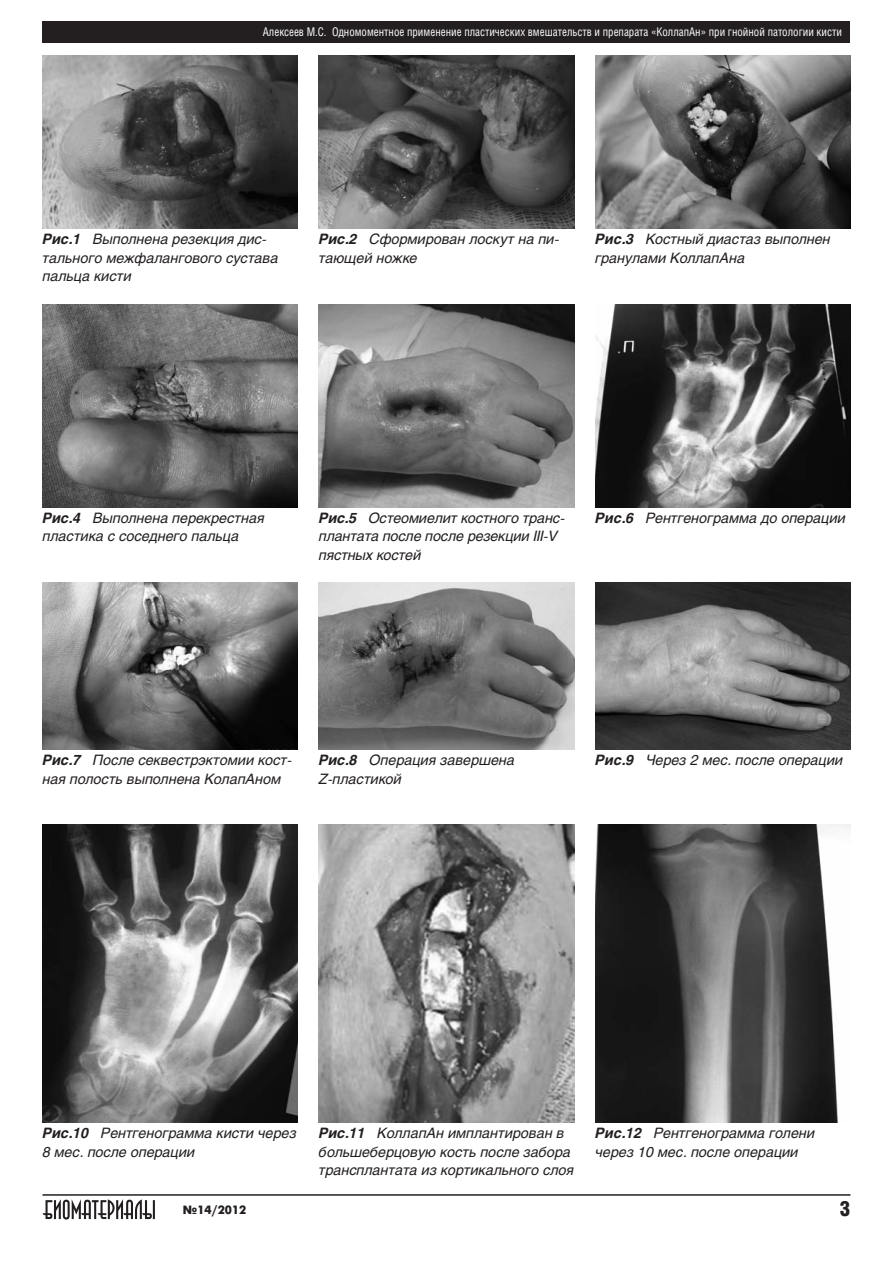
<style>
.page{position:relative;width:893px;height:1263px;background:#fff}
.page>*{position:absolute;margin:0;border:0;box-sizing:border-box;transform-origin:0 0}
.t1{font:900 21px "Helios Cond";color:#231f20}
.t2{font:italic 14.25px/18.6px "Helios";color:#231f20}
.t3{font:12px "Helios Cond";color:#fff;scale:.94 1}
.t4{font:12px "Futuris XC";color:#231f20}
.s1{font-weight:700}
</style>
<div class="page">
<div style="left:43px;top:21px;width:807px;height:22px;background:#231f20"></div>
<hr style="left:43px;top:1194px;width:807px;height:2px;background:#231f20">
<svg style="left:43px;top:1199px;width:112px;height:20px"></svg>
<img style="left:43px;top:55px;width:255px;height:174px">
<img style="left:319px;top:55px;width:255px;height:174px">
<img style="left:595px;top:55px;width:255px;height:174px">
<img style="left:43px;top:304px;width:255px;height:203px">
<img style="left:319px;top:304px;width:255px;height:203px">
<img style="left:595px;top:304px;width:255px;height:203px">
<img style="left:43px;top:583px;width:255px;height:167px">
<img style="left:319px;top:583px;width:255px;height:167px">
<img style="left:595px;top:583px;width:255px;height:167px">
<img style="left:43px;top:825px;width:255px;height:298px">
<img style="left:319px;top:825px;width:255px;height:298px">
<img style="left:595px;top:825px;width:255px;height:298px">
<p class="t3" style="left:263px;top:27px;width:618px">Алексеев М.С. Одномоментное применение пластических вмешательств и препарата «КоллапАн» при гнойной патологии кисти</p>
<p class="t2" style="left:43px;top:231px;width:237px"><span class="s1">Рис.1</span> Выполнена резекция дис&shy;тального межфалангового сустава пальца кисти</p>
<p class="t2" style="left:319px;top:231px;width:242px"><span class="s1">Рис.2</span> Сформирован лоскут на пи&shy;тающей ножке</p>
<p class="t2" style="left:595px;top:231px;width:237px"><span class="s1">Рис.3</span> Костный диастаз выполнен гранулами КоллапАна</p>
<p class="t2" style="left:43px;top:510px;width:223px"><span class="s1">Рис.4</span> Выполнена перекрестная пластика с соседнего пальца</p>
<p class="t2" style="left:319px;top:510px;width:247px"><span class="s1">Рис.5</span> Остеомиелит костного транс&shy;плантата после после резекции III-V пястных костей</p>
<p class="t2" style="left:595px;top:510px;width:252px"><span class="s1">Рис.6</span> Рентгенограмма до операции</p>
<p class="t2" style="left:43px;top:752px;width:251px"><span class="s1">Рис.7</span> После секвестрэктомии кост&shy;ная полость выполнена КолапАном</p>
<p class="t2" style="left:319px;top:752px;width:197px"><span class="s1">Рис.8</span> Операция завершена<br>Z-пластикой</p>
<p class="t2" style="left:595px;top:752px;width:249px"><span class="s1">Рис.9</span> Через 2 мес. после операции</p>
<p class="t2" style="left:43px;top:1125px;width:255px"><span class="s1">Рис.10</span> Рентгенограмма кисти через<br>8 мес. после операции</p>
<p class="t2" style="left:319px;top:1125px;width:257px"><span class="s1">Рис.11</span> КоллапАн имплантирован в большеберцовую кость после забора трансплантата из кортикального слоя</p>
<p class="t2" style="left:595px;top:1125px;width:221px"><span class="s1">Рис.12</span> Рентгенограмма голени через 10 мес. после операции</p>
<p class="t4" style="left:183px;top:1206px;width:65px">№14/2012</p>
<h1 class="t1" style="left:840px;top:1201px;width:12px">3</h1>
</div>
